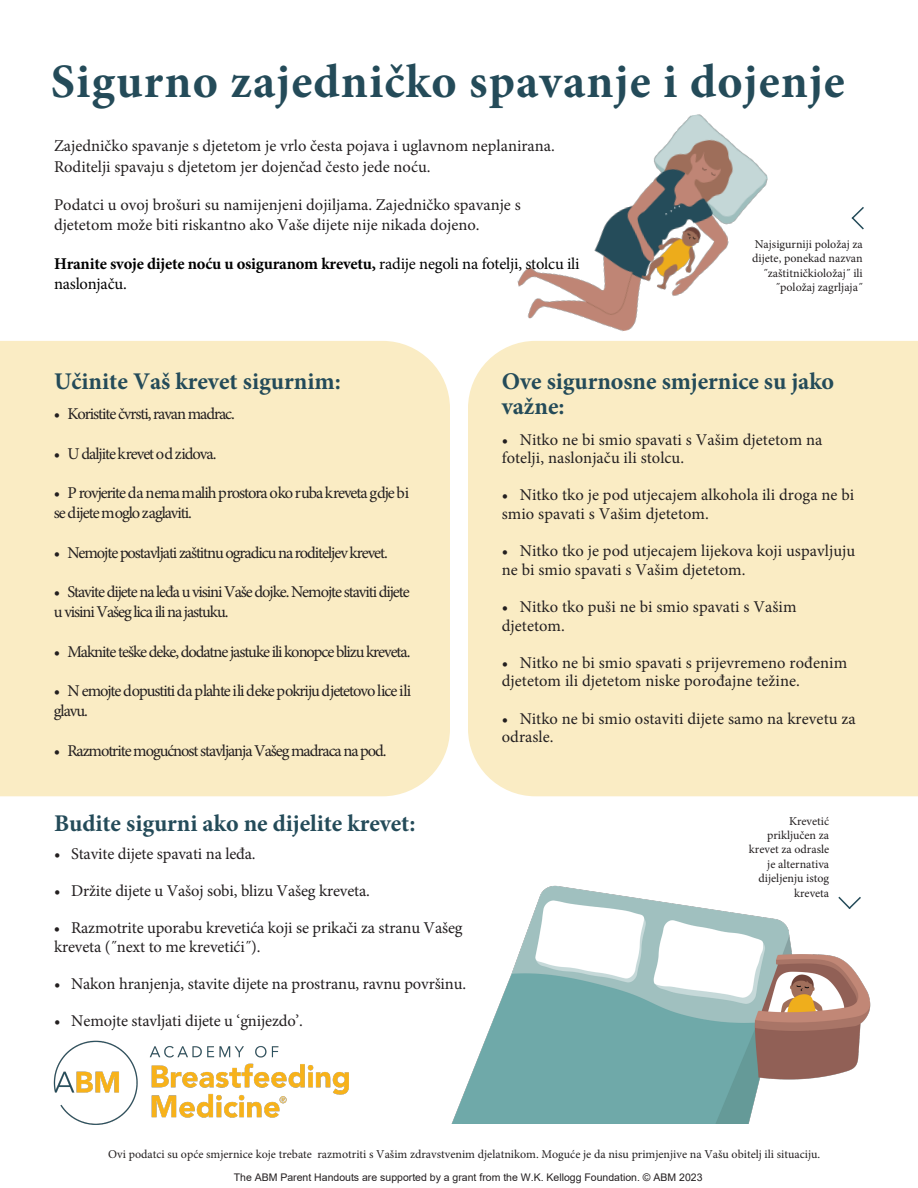
<style>
.page{position:relative;width:918px;height:1188px;background:#fff}
.page>*{position:absolute;margin:0;border:0;box-sizing:border-box;transform-origin:0 0}
.t1{font:700 48px "Minion Pro";letter-spacing:.025em;color:#244b59}
.t2{font:700 24px/25.5px "Minion Pro";letter-spacing:-.005em;color:#244b59}
.t3{font:16.5px/18.6px "Minion Pro";color:#231f20}
.t4{font:16.5px/19.8px "Minion Pro";letter-spacing:-.065em;color:#231f20}
.t5{font:16.5px/19.8px "Minion Pro";letter-spacing:-.015em;color:#000}
.t6{font:12px/14.5px "Minion Pro";color:#231f20;text-align:right}
.t7{font:10.5px "Arial";color:#231f20}
.s1{font-weight:700}
.s2{font-style:inherit}
</style>
<div class="page">
<div style="left:0;top:341px;width:450px;height:455px;background:#faecc4"></div>
<div style="left:468px;top:341px;width:450px;height:455px;background:#faecc4"></div>
<img style="left:494px;top:114px;width:296px;height:234px">
<img style="left:53px;top:1040px;width:296px;height:85px">
<svg style="left:851px;top:207px;width:13px;height:23px"></svg>
<img style="left:452px;top:885px;width:419px;height:238px">
<svg style="left:837px;top:895px;width:26px;height:16px"></svg>
<h1 class="t1" style="left:51px;top:52px;width:796px">Sigurno zajedničko spavanje i dojenje</h1>
<p class="t3" style="left:54px;top:134px;width:502px;line-height:21px">Zajedničko spavanje s djetetom je vrlo česta pojava i uglavnom neplanirana.<br>Roditelji spavaju s djetetom jer dojenčad često jede noću.</p>
<p class="t3" style="left:54px;top:194px;width:468px;line-height:19.8px">Podatci u ovoj brošuri su namijenjeni dojiljama. Zajedničko spavanje s djetetom može biti riskantno ako Vaše dijete nije nikada dojeno.</p>
<p class="t5" style="left:54px;top:254px;width:527px"><span class="s1">Hranite svoje dijete noću u osiguranom krevetu,</span> radije negoli na fotelji, stolcu ili naslonjaču.</p>
<p class="t6" style="left:752px;top:236px;width:112px">Najsigurniji položaj za dijete, ponekad nazvan ˝zaštitničkioložaj˝ ili ˝položaj zagrljaja˝</p>
<h2 class="t2" style="left:54px;top:368px;width:288px">Učinite Vaš krevet sigurnim:</h2>
<p class="t4" style="left:54px;top:404px;width:182px">• Koristite čvrsti, ravan madrac.</p>
<p class="t4" style="left:54px;top:443px;width:164px">• U daljite krevet od zidova.</p>
<p class="t4" style="left:54px;top:483px;width:357px">• P rovjerite da nema malih prostora oko ruba kreveta gdje bi se dijete moglo zaglaviti.</p>
<p class="t4" style="left:54px;top:542px;width:335px">• Nemojte postavljati zaštitnu ogradicu na roditeljev krevet.</p>
<p class="t4" style="left:54px;top:582px;width:357px">• Stavite dijete na leđa u visini Vaše dojke. Nemojte staviti dijete u visini Vašeg lica ili na jastuku.</p>
<p class="t4" style="left:54px;top:641px;width:358px">• Maknite teške deke, dodatne jastuke ili konopce blizu kreveta.</p>
<p class="t4" style="left:54px;top:681px;width:359px">• N emojte dopustiti da plahte ili deke pokriju djetetovo lice ili glavu.</p>
<p class="t4" style="left:54px;top:740px;width:334px">• Razmotrite mogućnost stavljanja Vašeg madraca na pod.</p>
<h2 class="t2" style="left:54px;top:810px;width:363px">Budite sigurni ako ne dijelite krevet:</h2>
<p class="t3" style="left:54px;top:844px;width:203px">• Stavite dijete spavati na leđa.</p>
<p class="t3" style="left:54px;top:881px;width:318px">• Držite dijete u Vašoj sobi, blizu Vašeg kreveta.</p>
<p class="t3" style="left:54px;top:918px;width:410px">• Razmotrite uporabu krevetića koji se prikači za stranu Vašeg kreveta (˝next to me krevetići˝).</p>
<p class="t3" style="left:54px;top:974px;width:414px">• Nakon hranjenja, stavite dijete na prostranu, ravnu površinu.</p>
<p class="t3" style="left:54px;top:1011px;width:250px">• Nemojte stavljati dijete u ‘gnijezdo’.</p>
<h2 class="t2" style="left:502px;top:368px;width:334px">Ove sigurnosne smjernice su jako važne:</h2>
<p class="t3" style="left:502px;top:430px;width:322px">• Nitko ne bi smio spavati s Vašim djetetom na fotelji, naslonjaču ili stolcu.</p>
<p class="t3" style="left:502px;top:485px;width:354px">• Nitko tko je pod utjecajem alkohola ili droga ne bi smio spavati s Vašim djetetom.</p>
<p class="t3" style="left:502px;top:541px;width:355px">• Nitko tko je pod utjecajem lijekova koji uspavljuju ne bi smio spavati s Vašim djetetom.</p>
<p class="t3" style="left:502px;top:597px;width:296px">• Nitko tko puši ne bi smio spavati s Vašim djetetom.</p>
<p class="t3" style="left:502px;top:653px;width:347px">• Nitko ne bi smio spavati s prijevremeno rođenim djetetom ili djetetom niske porođajne težine.</p>
<p class="t3" style="left:502px;top:709px;width:355px">• Nitko ne bi smio ostaviti dijete samo na krevetu za odrasle.</p>
<p class="t6" style="left:749px;top:813px;width:82px">Krevetić priključen za krevet za odrasle je alternativa dijeljenju istog kreveta</p>
<p class="t6" style="left:108px;top:1147px;width:713px">Ovi podatci su opće smjernice koje trebate razmotriti s Vašim zdravstvenim djelatnikom. Moguće je da nisu primjenjive na Vašu obitelj ili situaciju.</p>
<p class="t7" style="left:234px;top:1170px;width:470px">The ABM Parent Handouts are supported by a grant from the W.K. Kellogg Found<span class="s2">ation. © ABM 2023</span></p>
</div>
